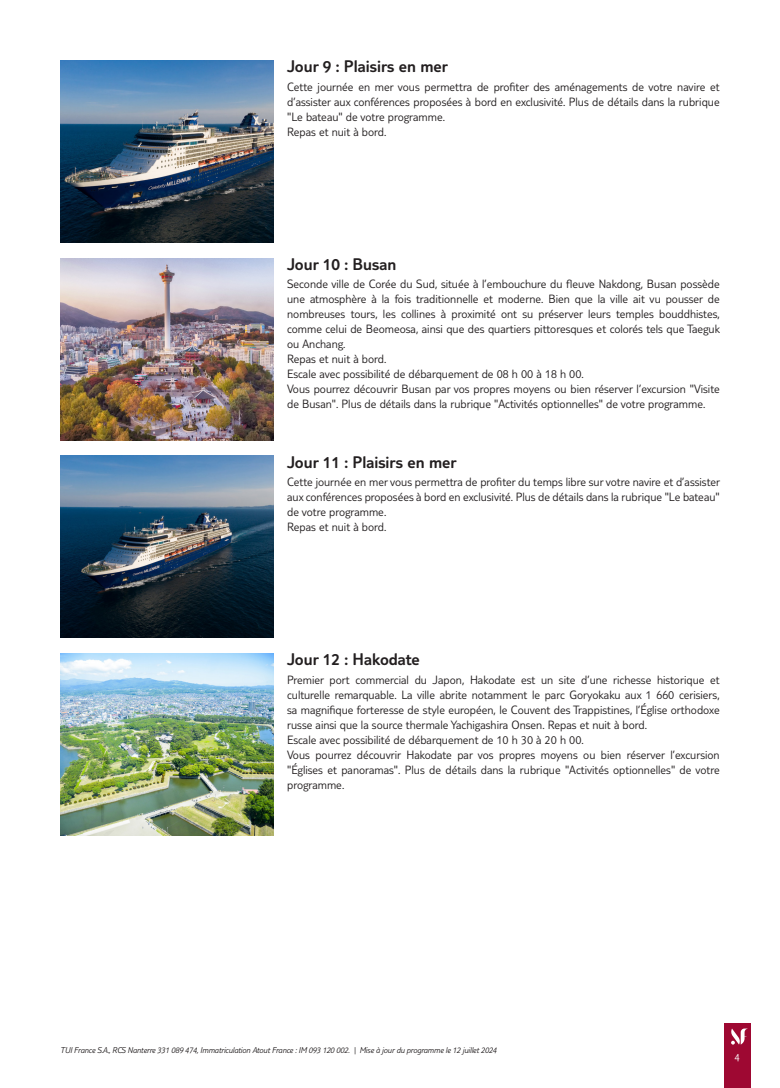
<style>
.page{position:relative;width:780px;height:1088px;background:#fff}
.page>*{position:absolute;margin:0;border:0;box-sizing:border-box;transform-origin:0 0}
.t1{font:300 17.5px "TUI Type";color:#231f20}
.t2{font:300 12.5px/15px "TUI Type";color:#231f20}
.t3{font:300 11.25px "TUI Type";color:#fff}
.t4{font:italic 300 8.75px "TUI Type";letter-spacing:-.02em;color:#231f20}
</style>
<div class="page">
<div style="left:724px;top:1023px;width:26px;height:65px;background:#9e0832"></div>
<svg style="left:731px;top:1028px;width:17px;height:16px"></svg>
<img style="left:60px;top:60px;width:213px;height:182px">
<img style="left:60px;top:258px;width:213px;height:182px">
<img style="left:60px;top:456px;width:213px;height:182px">
<img style="left:60px;top:654px;width:213px;height:182px">
<h1 class="t1" style="left:287px;top:56px;width:162px">Jour 9 : Plaisirs en mer</h1>
<p class="t2" style="left:287px;top:79px;width:434px">Cette journée en mer vous permettra de profiter des aménagements de votre navire et d’assister aux conférences proposées à bord en exclusivité. Plus de détails dans la rubrique "Le bateau" de votre programme.<br>Repas et nuit à bord.</p>
<h1 class="t1" style="left:287px;top:254px;width:111px">Jour 10 : Busan</h1>
<p class="t2" style="left:287px;top:276px;width:434px">Seconde ville de Corée du Sud, située à l’embouchure du fleuve Nakdong, Busan possède une atmosphère à la fois traditionnelle et moderne. Bien que la ville ait vu pousser de nombreuses tours, les collines à proximité ont su préserver leurs temples bouddhistes, comme celui de Beomeosa, ainsi que des quartiers pittoresques et colorés tels que Taeguk ou Anchang.<br>Repas et nuit à bord.<br>Escale avec possibilité de débarquement de 08 h 00 à 18 h 00.<br>Vous pourrez découvrir Busan par vos propres moyens ou bien réserver l’excursion "Visite de Busan". Plus de détails dans la rubrique "Activités optionnelles" de votre programme.</p>
<h1 class="t1" style="left:287px;top:452px;width:171px">Jour 11 : Plaisirs en mer</h1>
<p class="t2" style="left:287px;top:474px;width:434px">Cette journée en mer vous permettra de profiter du temps libre sur votre navire et d’assister aux conférences proposées à bord en exclusivité. Plus de détails dans la rubrique "Le bateau" de votre programme.<br>Repas et nuit à bord.</p>
<h1 class="t1" style="left:287px;top:649px;width:134px">Jour 12 : Hakodate</h1>
<p class="t2" style="left:287px;top:672px;width:434px">Premier port commercial du Japon, Hakodate est un site d’une richesse historique et culturelle remarquable. La ville abrite notamment le parc Goryokaku aux 1 660 cerisiers, sa magnifique forteresse de style européen, le Couvent des Trappistines, l’Église orthodoxe russe ainsi que la source thermale Yachigashira Onsen. Repas et nuit à bord.<br>Escale avec possibilité de débarquement de 10 h 30 à 20 h 00.<br>Vous pourrez découvrir Hakodate par vos propres moyens ou bien réserver l’excursion "Églises et panoramas". Plus de détails dans la rubrique "Activités optionnelles" de votre programme.</p>
<p class="t4" style="left:60px;top:1045px;width:438px">TUI France S.A., RCS Nanterre 331 089 474, Immatriculation Atout France : IM 093 120 002. | Mise à jour du programme le 12 juillet 2024</p>
<p class="t3" style="left:734px;top:1050px;width:7px">4</p>
</div>
